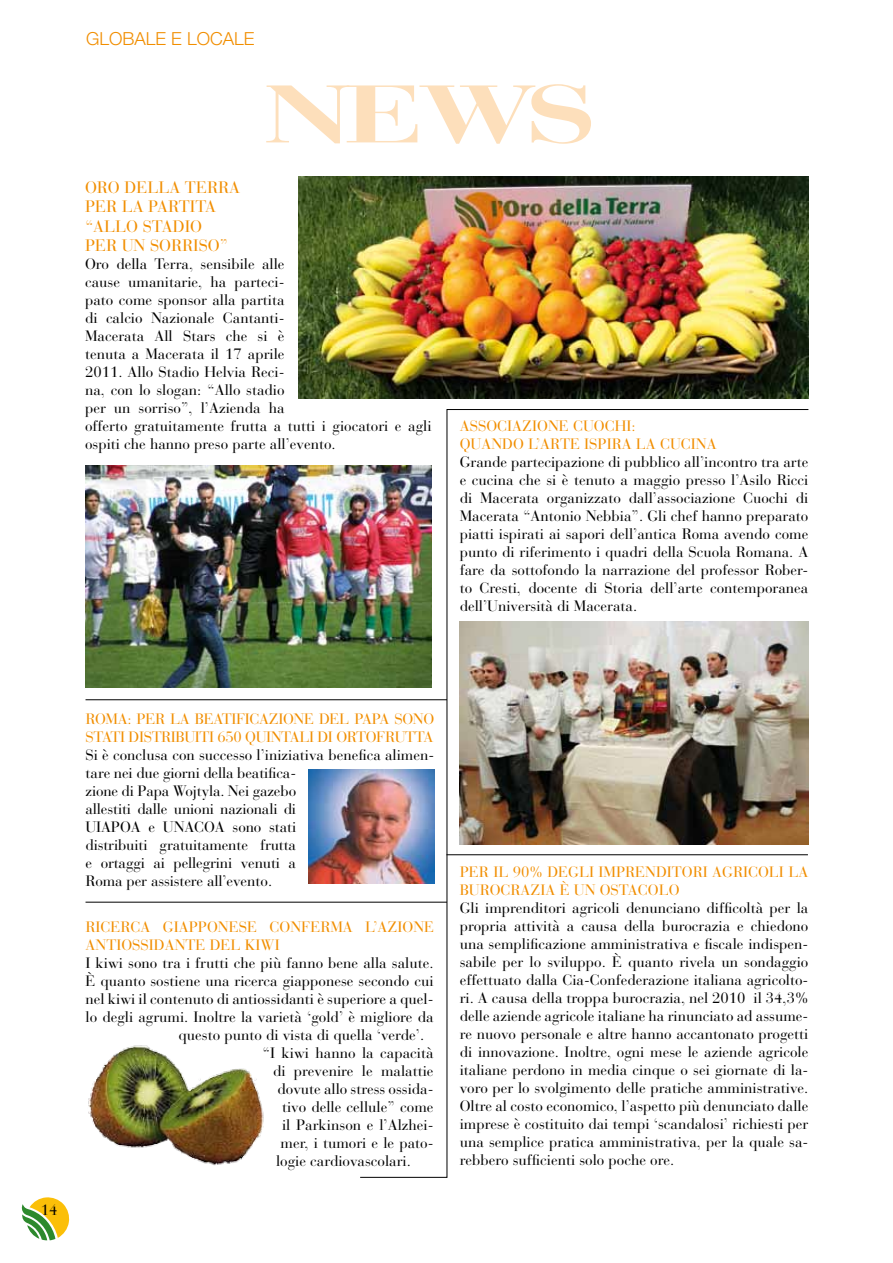
<style>
.page{position:relative;width:893px;height:1263px;background:#fff}
.page>*{position:absolute;margin:0;border:0;box-sizing:border-box;transform-origin:0 0}
.t1{font:700 80.85px "Bauer Bodoni";color:#fddfbb;scale:1.49 1}
.t2{font:300 18px "Helvetica Neue";color:#f18e00}
.t3{font:16.5px/19.5px "Bauer Bodoni";color:#f18e00}
.t4{font:15px/18px "Bauer Bodoni";color:#000;text-align:justify}
.t5{font:15px "Bauer Bodoni";color:#f18e00}
</style>
<div class="page">
<svg style="left:21px;top:1197px;width:49px;height:43px"></svg>
<hr style="left:86px;top:699px;width:361px;height:1px;background:#000">
<hr style="left:86px;top:902px;width:361px;height:1px;background:#000">
<svg style="left:360px;top:409px;width:449px;height:769px"></svg>
<img style="left:298px;top:177px;width:510px;height:222px">
<img style="left:86px;top:465px;width:346px;height:222px">
<img style="left:309px;top:769px;width:126px;height:114px">
<img style="left:88px;top:1045px;width:176px;height:121px">
<img style="left:460px;top:621px;width:348px;height:224px">
<p class="t2" style="left:86px;top:27px;width:170px">GLOBALE E LOCALE</p>
<h1 class="t1" style="left:264px;top:66px;width:225px">NEWS</h1>
<p class="t3" style="left:85px;top:177px;width:156px">ORO DELLA TERRA<br>PER LA PARTITA “ALLO STADIO<br>PER UN SORRISO”</p>
<p class="t4" style="left:85px;top:255px;width:348px;text-align:left">Oro della Terra, sensibile alle<br>cause umanitarie, ha parteci-<br>pato come sponsor alla partita<br>di calcio Nazionale Cantanti-<br>Macerata All Stars che si è<br>tenuta a Macerata il 17 aprile<br>2011. Allo Stadio Helvia Reci-<br>na, con lo slogan: “Allo stadio<br>per un sorriso”, l’Azienda ha<br>offerto gratuitamente frutta a tutti i giocatori e agli ospiti che hanno preso parte all’evento.</p>
<p class="t5" style="left:460px;top:417px;width:20px">Associa</p>
<p class="t5" style="left:522px;top:417px;width:20px">zione</p>
<p class="t5" style="left:573px;top:417px;width:21px">Cuochi</p>
<p class="t5" style="left:631px;top:417px;width:6px">:</p>
<p class="t5" style="left:460px;top:435px;width:23px">Quando</p>
<p class="t5" style="left:528px;top:435px;width:23px">l’arte</p>
<p class="t5" style="left:584px;top:435px;width:9px">ispira</p>
<p class="t5" style="left:636px;top:435px;width:35px">la cucina</p>
<p class="t4" style="left:460px;top:453px;width:350px">Grande partecipazione di pubblico all’incontro tra arte e cucina che si è tenuto a maggio presso l’Asilo Ricci di Macerata organizzato dall’associazione Cuochi di Macerata “Antonio Nebbia”. Gli chef hanno preparato piatti ispirati ai sapori dell’antica Roma avendo come punto di riferimento i quadri della Scuola Romana. A fare da sottofondo la narrazione del professor Rober&shy;to Cresti, docente di Storia dell’arte contemporanea dell’Università di Macerata.</p>
<p class="t4" style="left:41px;top:1201px;width:18px">14</p>
<p class="t5" style="left:86px;top:709px;width:22px">Roma</p>
<p class="t5" style="left:127px;top:709px;width:20px">: per</p>
<p class="t5" style="left:170px;top:709px;width:34px">la beatifica</p>
<p class="t5" style="left:269px;top:709px;width:20px">zione</p>
<p class="t5" style="left:319px;top:709px;width:11px">del</p>
<p class="t5" style="left:354px;top:709px;width:18px">Papa</p>
<p class="t5" style="left:394px;top:709px;width:11px">sono</p>
<p class="t5" style="left:86px;top:727px;width:9px">stati</p>
<p class="t5" style="left:129px;top:727px;width:9px">distribuiti</p>
<p class="t5" style="left:218px;top:727px;width:38px">650 quintali</p>
<p class="t5" style="left:317px;top:727px;width:30px">di ortofrutta</p>
<p class="t4" style="left:86px;top:745px;width:350px;text-align:left">Si è conclusa con successo l’iniziativa benefica alimen&shy;tare nei due giorni della beatifica-<br>zione di Papa Wojtyla. Nei gazebo<br>allestiti dalle unioni nazionali di<br>UIAPOA e UNACOA sono stati<br>distribuiti gratuitamente frutta<br>e ortaggi ai pellegrini venuti a<br>Roma per assistere all’evento.</p>
<p class="t5" style="left:86px;top:917px;width:21px">Ricerca</p>
<p class="t5" style="left:163px;top:917px;width:11px">giapponese</p>
<p class="t5" style="left:270px;top:917px;width:12px">conferma</p>
<p class="t5" style="left:365px;top:917px;width:43px">l’azione</p>
<p class="t5" style="left:86px;top:935px;width:11px">antiossidante</p>
<p class="t5" style="left:210px;top:935px;width:11px">del</p>
<p class="t5" style="left:245px;top:935px;width:10px">kiwi</p>
<p class="t4" style="left:86px;top:954px;width:349px">I kiwi sono tra i frutti che più fanno bene alla salute.</p>
<p class="t4" style="left:86px;top:972px;width:349px">È quanto sostiene una ricerca giapponese secondo cui</p>
<p class="t4" style="left:86px;top:990px;width:349px">nel kiwi il contenuto di antiossidanti è superiore a quel-</p>
<p class="t4" style="left:86px;top:1008px;width:350px">lo degli agrumi. Inoltre la varietà ‘gold’ è migliore da</p>
<p class="t4" style="left:179px;top:1026px;width:247px">questo punto di vista di quella ‘verde’.</p>
<p class="t4" style="left:263px;top:1044px;width:173px">“I kiwi hanno la capacità</p>
<p class="t4" style="left:273px;top:1062px;width:162px">di prevenire le malattie</p>
<p class="t4" style="left:278px;top:1080px;width:157px">dovute allo stress ossida-</p>
<p class="t4" style="left:282px;top:1098px;width:153px">tivo delle cellule” come</p>
<p class="t4" style="left:282px;top:1116px;width:153px">il Parkinson e l’Alzhei-</p>
<p class="t4" style="left:281px;top:1134px;width:154px">mer, i tumori e le pato-</p>
<p class="t4" style="left:276px;top:1152px;width:136px">logie cardiovascolari.</p>
<p class="t5" style="left:460px;top:863px;width:98px">Per il 90% degli</p>
<p class="t5" style="left:598px;top:863px;width:11px">imprenditori</p>
<p class="t5" style="left:712px;top:863px;width:10px">agricoli</p>
<p class="t5" style="left:788px;top:863px;width:11px">la</p>
<p class="t5" style="left:460px;top:881px;width:12px">burocra</p>
<p class="t5" style="left:531px;top:881px;width:80px">zia èun ostacolo</p>
<p class="t4" style="left:460px;top:899px;width:350px">Gli imprenditori agricoli denunciano difficoltà per la propria attività a causa della burocrazia e chiedono una semplificazione amministrativa e fiscale indispen&shy;sabile per lo sviluppo. È quanto rivela un sondaggio effettuato dalla Cia-Confederazione italiana agricolto&shy;ri. A causa della troppa burocrazia, nel 2010 il 34,3% delle aziende agricole italiane ha rinunciato ad assume&shy;re nuovo personale e altre hanno accantonato progetti di innovazione. Inoltre, ogni mese le aziende agricole italiane perdono in media cinque o sei giornate di la&shy;voro per lo svolgimento delle pratiche amministrative.<br>Oltre al costo economico, l’aspetto più denunciato dalle imprese è costituito dai tempi ‘scandalosi’ richiesti per una semplice pratica amministrativa, per la quale sa&shy;rebbero sufficienti solo poche ore.</p>
</div>
